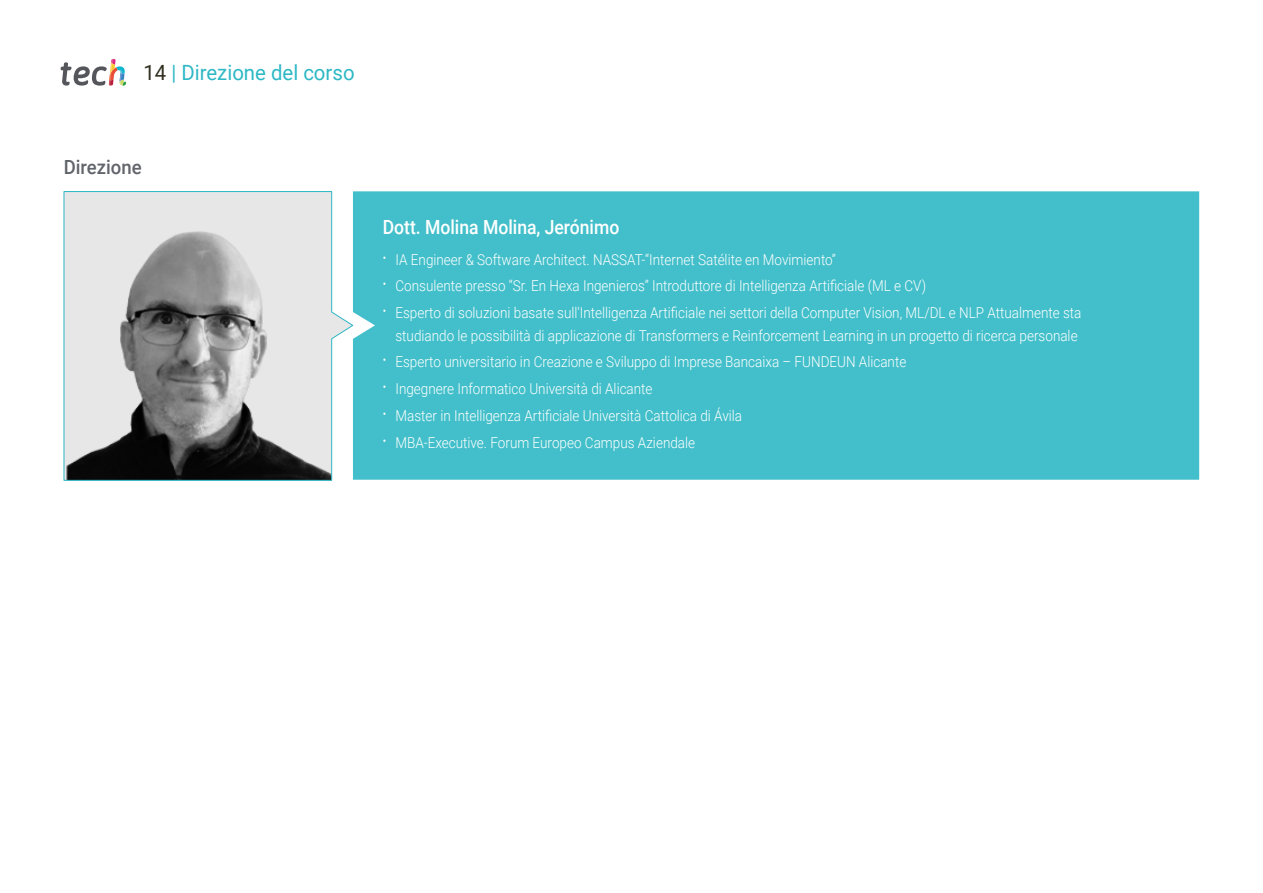
<style>
.page{position:relative;width:1263px;height:893px;background:#fff}
.page>*{position:absolute;margin:0;border:0;box-sizing:border-box;transform-origin:0 0}
.t1{font:21px "Roboto";color:#2db8c5}
.t2{font:500 19.5px "Roboto";color:#fff;scale:.9 1}
.t3{font:500 19.5px "Roboto";color:#61646a;scale:.95 1}
.t4{font:300 15px/22.5px "Roboto";color:#fff;text-align:center;scale:.9 1}
.s1{color:#312e20}
</style>
<div class="page">
<svg style="left:61px;top:59px;width:65px;height:27px"></svg>
<div style="left:353px;top:191px;width:846px;height:289px;background:#42bfca"></div>
<svg style="left:64px;top:191px;width:289px;height:290px;background:#b4b5b5"></svg>
<h1 class="t1" style="left:144px;top:57px;width:213px"><span class="s1">14</span> | Direzione del corso</h1>
<h2 class="t3" style="left:64px;top:154px;width:84px">Direzione</h2>
<h2 class="t2" style="left:383px;top:213px;width:264px">Dott. Molina Molina, Jerónimo</h2>
<p class="t4" style="left:383px;top:247px;width:505px"><sup>•</sup> IA Engineer &amp; Software Architect. NASSAT-“Internet Satélite en Movimiento”</p>
<p class="t4" style="left:383px;top:274px;width:605px"><sup>•</sup> Consulente presso “Sr. En Hexa Ingenieros” Introduttore di Intelligenza Artificiale (ML e CV)</p>
<p class="t4" style="left:383px;top:301px;width:778px"><sup>•</sup> Esperto di soluzioni basate sull'Intelligenza Artificiale nei settori della Computer Vision, ML/DL e NLP Attualmente sta studiando le possibilità di applicazione di Transformers e Reinforcement Learning in un progetto di ricerca personale</p>
<p class="t4" style="left:383px;top:350px;width:583px"><sup>•</sup> Esperto universitario in Creazione e Sviluppo di Imprese Bancaixa – FUNDEUN Alicante</p>
<p class="t4" style="left:383px;top:377px;width:301px"><sup>•</sup> Ingegnere Informatico Università di Alicante</p>
<p class="t4" style="left:383px;top:404px;width:401px"><sup>•</sup> Master in Intelligenza Artificiale Università Cattolica di Ávila</p>
<p class="t4" style="left:383px;top:430px;width:349px"><sup>•</sup> MBA-Executive. Forum Europeo Campus Aziendale</p>
</div>
